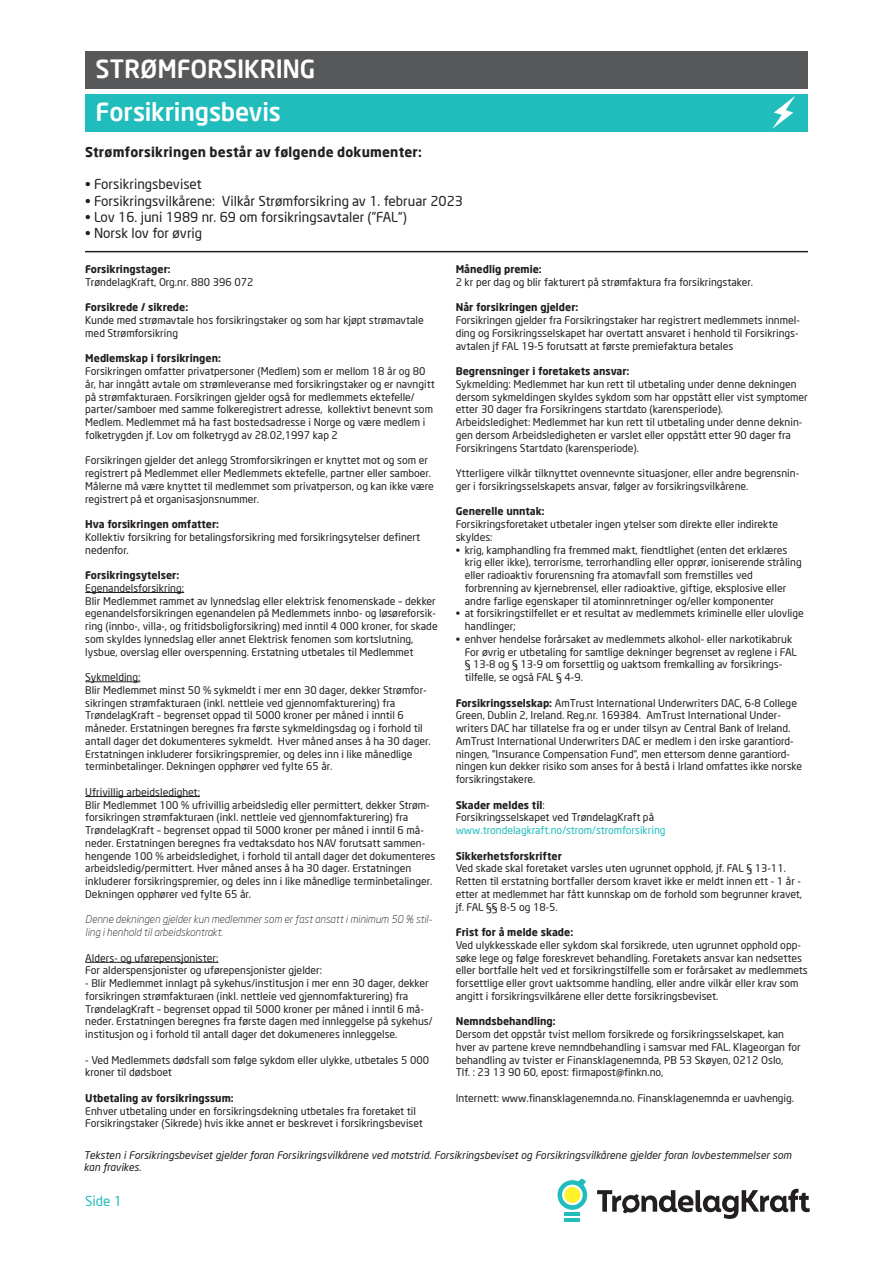
<style>
.page{position:relative;width:893px;height:1263px;background:#fff}
.page>*{position:absolute;margin:0;border:0;box-sizing:border-box;transform-origin:0 0}
.t1{font:500 24.75px "Fjordkraft Neo Sans";letter-spacing:-.005em;color:#fff}
.t2{font:13.5px "Fjordkraft Neo Sans";color:#231f20}
.t3{font:700 13.5px "Fjordkraft Neo Sans";letter-spacing:.015em;color:#231f20}
.t4{font:13.5px "Fjordkraft Neo Sans";color:#21bdbd}
.t5{font:10.5px/12.8px "Fjordkraft Neo Sans";color:#231f20}
.t6{font:700 10.5px "Fjordkraft Neo Sans";color:#231f20}
.t7{font:italic 10.5px/12.6px "Fjordkraft Neo Sans";color:#231f20}
.t8{font:italic 300 10.5px/12.8px "Fjordkraft Neo Sans";color:#231f20}
.t9{font:10.5px "Fjordkraft Neo Sans";color:#21bdbd}
.s1{font-weight:700}
</style>
<div class="page">
<div style="left:85px;top:94px;width:723px;height:38px;background:#21bdbd"></div>
<div style="left:85px;top:51px;width:723px;height:38px;background:#57585a"></div>
<svg style="left:772px;top:96px;width:23px;height:33px"></svg>
<svg style="left:597px;top:1189px;width:213px;height:30px"></svg>
<hr style="left:565px;top:1212px;width:15px;height:4px;background:#21bdbd">
<svg style="left:565px;top:1218px;width:15px;height:3px"></svg>
<svg style="left:557px;top:1178px;width:30px;height:32px"></svg>
<div style="left:564px;top:1187px;width:16px;height:16px;background:#fff229;border-radius:50%"></div>
<hr style="left:85px;top:592px;width:99px;height:1px;background:#231f20">
<hr style="left:85px;top:681px;width:55px;height:1px;background:#231f20">
<hr style="left:85px;top:796px;width:115px;height:1px;background:#231f20">
<hr style="left:85px;top:962px;width:133px;height:1px;background:#231f20">
<hr style="left:85px;top:251px;width:723px;height:1px;background:#231f20">
<h1 class="t1" style="left:96px;top:53px;width:222px">STRØMFORSIKRING</h1>
<h1 class="t1" style="left:96px;top:96px;width:187px">Forsikringsbevis</h1>
<p class="t3" style="left:85px;top:143px;width:338px">Strømforsikringen består av følgende dokumenter:</p>
<p class="t2" style="left:85px;top:176px;width:118px">• Forsikringsbeviset</p>
<p class="t2" style="left:85px;top:192px;width:379px">• Forsikringsvilkårene: Vilkår Strømforsikring av 1. februar 2023</p>
<p class="t2" style="left:85px;top:209px;width:323px">• Lov 16. juni 1989 nr. 69 om forsikringsavtaler (”FAL”)</p>
<p class="t2" style="left:85px;top:225px;width:119px">• Norsk lov for øvrig</p>
<p class="t6" style="left:85px;top:263px;width:87px">Forsikringstager:</p>
<p class="t5" style="left:85px;top:276px;width:170px">TrøndelagKraft, Org.nr. 880 396 072</p>
<p class="t6" style="left:85px;top:301px;width:104px">Forsikrede / sikrede:</p>
<p class="t5" style="left:85px;top:314px;width:340px">Kunde med strømavtale hos forsikringstaker og som har kjøpt strømavtale med Strømforsikring</p>
<p class="t6" style="left:85px;top:352px;width:137px">Medlemskap i forsikringen:</p>
<p class="t5" style="left:85px;top:365px;width:351px">Forsikringen omfatter privatpersoner (Medlem) som er mellom 18 år og 80 år, har inngått avtale om strømleveranse med forsikringstaker og er navngitt på strømfakturaen. Forsikringen gjelder også for medlemmets ektefelle/ parter/samboer med samme folkeregistrert adresse, kollektivt benevnt som Medlem. Medlemmet må ha fast bostedsadresse i Norge og være medlem i folketrygden jf. Lov om folketrygd av 28.02,1997 kap 2</p>
<p class="t5" style="left:85px;top:454px;width:350px">Forsikringen gjelder det anlegg Stromforsikringen er knyttet mot og som er registrert på Medlemmet eller Medlemmets ektefelle, partner eller samboer.<br>Målerne må være knyttet til medlemmet som privatperson, og kan ikke være registrert på et organisasjonsnummer.</p>
<p class="t6" style="left:85px;top:518px;width:135px">Hva forsikringen omfatter:</p>
<p class="t5" style="left:85px;top:531px;width:336px">Kollektiv forsikring for betalingsforsikring med forsikringsytelser definert nedenfor.</p>
<p class="t6" style="left:85px;top:569px;width:96px">Forsikringsytelser:</p>
<p class="t5" style="left:85px;top:582px;width:354px">Egenandelsforsikring:<br>Blir Medlemmet rammet av lynnedslag eller elektrisk fenomenskade – dekker egenandelsforsikringen egenandelen på Medlemmets innbo- og løsøreforsik&shy;ring (innbo-, villa-, og fritidsboligforsikring) med inntil 4 000 kroner, for skade som skyldes lynnedslag eller annet Elektrisk fenomen som kortslutning, lysbue, overslag eller overspenning. Erstatning utbetales til Medlemmet</p>
<p class="t5" style="left:85px;top:671px;width:347px">Sykmelding:<br>Blir Medlemmet minst 50 % sykmeldt i mer enn 30 dager, dekker Strømfor&shy;sikringen strømfakturaen (inkl. nettleie ved gjennomfakturering) fra TrøndelagKraft – begrenset oppad til 5000 kroner per måned i inntil 6 måneder. Erstatningen beregnes fra første sykmeldingsdag og i forhold til antall dager det dokumenteres sykmeldt. Hver måned anses å ha 30 dager.<br>Erstatningen inkluderer forsikringspremier, og deles inn i like månedlige terminbetalinger. Dekningen opphører ved fylte 65 år.</p>
<p class="t5" style="left:85px;top:785px;width:352px">Ufrivillig arbeidsledighet:<br>Blir Medlemmet 100 % ufrivillig arbeidsledig eller permittert, dekker Strøm&shy;forsikringen strømfakturaen (inkl. nettleie ved gjennomfakturering) fra TrøndelagKraft – begrenset oppad til 5000 kroner per måned i inntil 6 må&shy;neder. Erstatningen beregnes fra vedtaksdato hos NAV forutsatt sammen&shy;hengende 100 % arbeidsledighet, i forhold til antall dager det dokumenteres arbeidsledig/permittert. Hver måned anses å ha 30 dager. Erstatningen inkluderer forsikringspremier, og deles inn i like månedlige terminbetalinger.<br>Dekningen opphører ved fylte 65 år.</p>
<p class="t8" style="left:85px;top:913px;width:348px">Denne dekningen gjelder kun medlemmer som er fast ansatt i minimum 50 % stil&shy;ling i henhold til arbeidskontrakt.</p>
<p class="t5" style="left:85px;top:951px;width:238px">Alders- og uførepensjonister:<br>For alderspensjonister og uførepensjonister gjelder:</p>
<p class="t5" style="left:85px;top:977px;width:349px">- Blir Medlemmet innlagt på sykehus/institusjon i mer enn 30 dager, dekker forsikringen strømfakturaen (inkl. nettleie ved gjennomfakturering) fra TrøndelagKraft – begrenset oppad til 5000 kroner per måned i inntil 6 må&shy;neder. Erstatningen beregnes fra første dagen med innleggelse på sykehus/ institusjon og i forhold til antall dager det dokumeneres innleggelse.</p>
<p class="t5" style="left:85px;top:1053px;width:345px">- Ved Medlemmets dødsfall som følge sykdom eller ulykke, utbetales 5 000 kroner til dødsboet</p>
<p class="t6" style="left:85px;top:1091px;width:150px">Utbetaling av forsikringssum:</p>
<p class="t5" style="left:85px;top:1104px;width:339px">Enhver utbetaling under en forsikringsdekning utbetales fra foretaket til<br>Forsikringstaker (Sikrede) hvis ikke annet er beskrevet i forsikringsbeviset</p>
<p class="t6" style="left:456px;top:262px;width:88px">Månedlig premie:</p>
<p class="t5" style="left:456px;top:275px;width:299px">2 kr per dag og blir fakturert på strømfaktura fra forsikringstaker.</p>
<p class="t6" style="left:456px;top:301px;width:124px">Når forsikringen gjelder:</p>
<p class="t5" style="left:456px;top:314px;width:346px;text-align:justify">Forsikringen gjelder fra Forsikringstaker har registrert medlemmets innmel&shy;ding og Forsikringsselskapet har overtatt ansvaret i henhold til Forsikrings&shy;avtalen jf FAL 19-5 forutsatt at første premiefaktura betales</p>
<p class="t6" style="left:456px;top:364px;width:175px">Begrensninger i foretakets ansvar:</p>
<p class="t5" style="left:456px;top:377px;width:354px">Sykmelding: Medlemmet har kun rett til utbetaling under denne dekningen dersom sykmeldingen skyldes sykdom som har oppstått eller vist symptomer etter 30 dager fra Forsikringens startdato (karensperiode).<br>Arbeidsledighet: Medlemmet har kun rett til utbetaling under denne deknin&shy;gen dersom Arbeidsledigheten er varslet eller oppstått etter 90 dager fra Forsikringens Startdato (karensperiode).</p>
<p class="t5" style="left:456px;top:467px;width:345px">Ytterligere vilkår tilknyttet ovennevnte situasjoner, eller andre begrensnin&shy;ger i forsikringsselskapets ansvar, følger av forsikringsvilkårene.</p>
<p class="t6" style="left:456px;top:505px;width:91px">Generelle unntak:</p>
<p class="t5" style="left:456px;top:518px;width:324px">Forsikringsforetaket utbetaler ingen ytelser som direkte eller indirekte skyldes:</p>
<p class="t5" style="left:465px;top:543px;width:339px;text-indent:-9px">• krig, kamphandling fra fremmed makt, fiendtlighet (enten det erklæres krig eller ikke), terrorisme, terrorhandling eller opprør, ioniserende stråling eller radioaktiv forurensning fra atomavfall som fremstilles ved forbrenning av kjernebrensel, eller radioaktive, giftige, eksplosive eller andre farlige egenskaper til atominnretninger og/eller komponenter</p>
<p class="t5" style="left:465px;top:607px;width:341px;text-indent:-9px">• at forsikringstilfellet er et resultat av medlemmets kriminelle eller ulovlige handlinger;</p>
<p class="t5" style="left:465px;top:632px;width:334px;text-indent:-9px">• enhver hendelse forårsaket av medlemmets alkohol- eller narkotikabruk For øvrig er utbetaling for samtlige dekninger begrenset av reglene i FAL § 13-8 og § 13-9 om forsettlig og uaktsom fremkalling av forsikrings&shy;tilfelle, se også FAL § 4-9.</p>
<p class="t5" style="left:456px;top:696px;width:348px"><span class="s1">Forsikringsselskap:</span> AmTrust International Underwriters DAC, 6-8 College Green, Dublin 2, Ireland. Reg.nr. 169384. AmTrust International Under&shy;writers DAC har tillatelse fra og er under tilsyn av Central Bank of Ireland.<br>AmTrust International Underwriters DAC er medlem i den irske garantiord&shy;ningen, ”Insurance Compensation Fund”, men ettersom denne garantiord&shy;ningen kun dekker risiko som anses for å bestå i Irland omfattes ikke norske forsikringstakere.</p>
<p class="t5" style="left:456px;top:798px;width:200px"><span class="s1">Skader meldes til</span>:<br>Forsikringsselskapet ved TrøndelagKraft på</p>
<p class="t9" style="left:456px;top:824px;width:211px">www.trondelagkraft.no/strom/stromforsikring</p>
<p class="t6" style="left:456px;top:849px;width:108px">Sikkerhetsforskrifter</p>
<p class="t5" style="left:456px;top:862px;width:348px">Ved skade skal foretaket varsles uten ugrunnet opphold, jf. FAL § 13-11.<br>Retten til erstatning bortfaller dersom kravet ikke er meldt innen ett - 1 år - etter at medlemmet har fått kunnskap om de forhold som begrunner kravet, jf. FAL §§ 8-5 og 18-5.</p>
<p class="t6" style="left:456px;top:925px;width:119px">Frist for å melde skade:</p>
<p class="t5" style="left:456px;top:938px;width:354px">Ved ulykkesskade eller sykdom skal forsikrede, uten ugrunnet opphold opp&shy;søke lege og følge foreskrevet behandling. Foretakets ansvar kan nedsettes eller bortfalle helt ved et forsikringstilfelle som er forårsaket av medlemmets forsettlige eller grovt uaktsomme handling, eller andre vilkår eller krav som angitt i forsikringsvilkårene eller dette forsikringsbeviset.</p>
<p class="t6" style="left:456px;top:1015px;width:102px">Nemndsbehandling:</p>
<p class="t5" style="left:456px;top:1028px;width:347px">Dersom det oppstår tvist mellom forsikrede og forsikringsselskapet, kan hver av partene kreve nemndbehandling i samsvar med FAL. Klageorgan for behandling av tvister er Finansklagenemnda, PB 53 Skøyen, 0212 Oslo,<br>Tlf. : 23 13 90 60, epost: firmapost@finkn.no,</p>
<p class="t5" style="left:456px;top:1091px;width:340px">Internett: www.finansklagenemnda.no. Finansklagenemnda er uavhengig.</p>
<p class="t7" style="left:84px;top:1148px;width:709px">Teksten i Forsikringsbeviset gjelder foran Forsikringsvilkårene ved motstrid. Forsikringsbeviset og Forsikringsvilkårene gjelder foran lovbestemmelser som kan fravikes.</p>
<p class="t4" style="left:85px;top:1192px;width:38px">Side 1</p>
</div>
